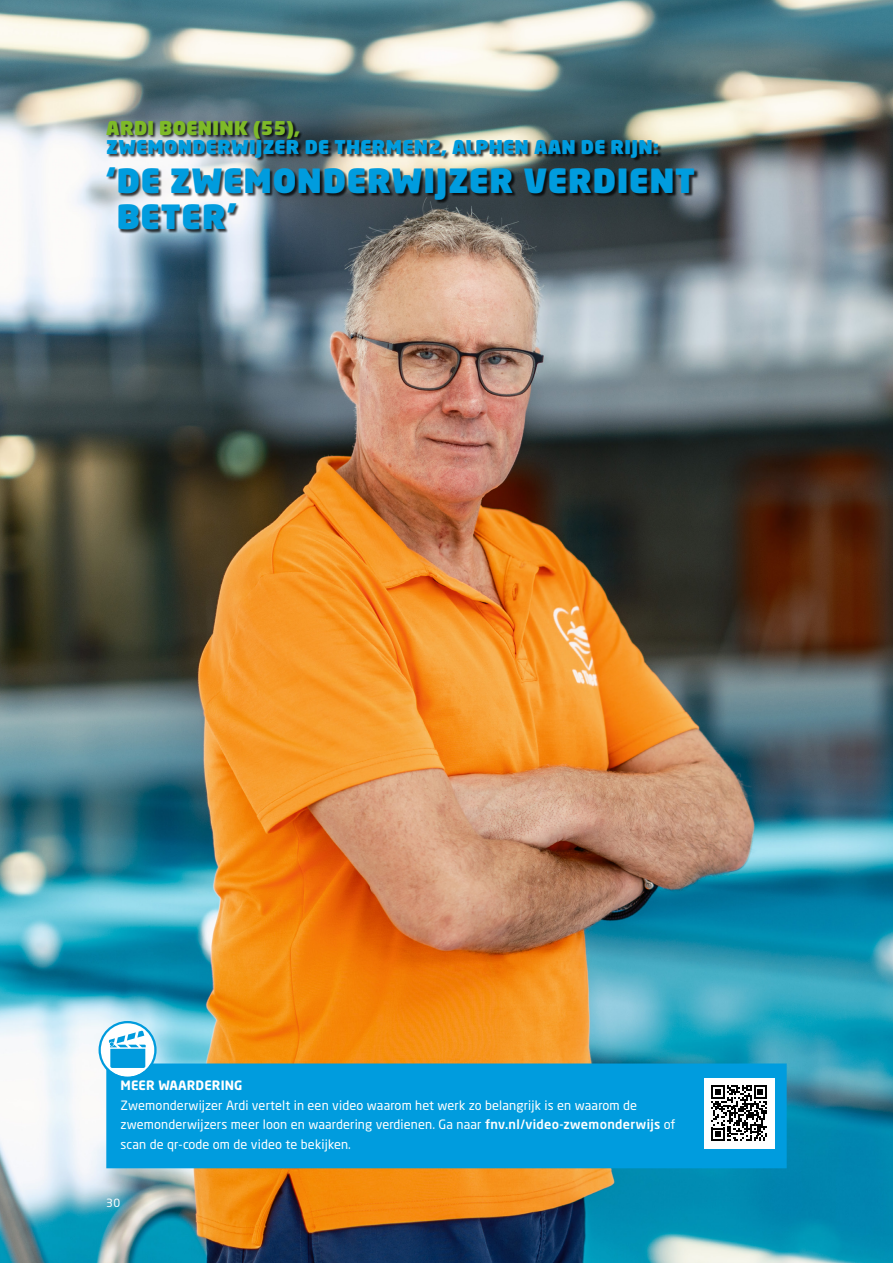
<style>
.page{position:relative;width:893px;height:1263px;background:#fff}
.page>*{position:absolute;margin:0;border:0;box-sizing:border-box;transform-origin:0 0}
.t1{font:900 33px/36px "Neo Sans Pro";letter-spacing:.02em;color:#009cde}
.t2{font:900 18.75px "Neo Sans Pro";letter-spacing:.015em;color:#009cde}
.t3{font:900 18.75px "Neo Sans Pro";letter-spacing:.015em;color:#7eba28}
.t4{font:12.75px/19.5px "Neo Sans Pro";letter-spacing:.01em;color:#fff}
.t5{font:700 12.75px "Neo Sans Pro";letter-spacing:.01em;color:#fff}
.t6{font:11.25px "Neo Sans Pro";color:#fff}
.s1{font-weight:500}
</style>
<div class="page">
<img style="left:0;top:0;width:893px;height:1263px">
<div style="left:107px;top:121px;width:592px;height:112px;background:#000;opacity:.75"></div>
<div style="left:107px;top:1064px;width:679px;height:103px;background:#009cde"></div>
<div style="left:106px;top:1063px;width:681px;height:105px;border:2px solid #009cde"></div>
<svg style="left:99px;top:1021px;width:58px;height:58px"></svg>
<div style="left:704px;top:1078px;width:71px;height:71px;background:#fff"></div>
<svg style="left:711px;top:1085px;width:56px;height:56px"></svg>
<h2 class="t3" style="left:106px;top:115px;width:195px">ARDI BOENINK (55),</h2>
<h2 class="t2" style="left:106px;top:135px;width:554px">ZWEMONDERWIJZER DE THERMEN2, ALPHEN AAN DE RIJN:</h2>
<h1 class="t1" style="left:117px;top:162px;width:580px;text-indent:-10px">‘DE ZWEMONDERWIJZER VERDIENT<br>BETER’</h1>
<p class="t5" style="left:121px;top:1077px;width:123px">MEER WAARDERING</p>
<p class="t4" style="left:121px;top:1095px;width:556px">Zwemonderwijzer Ardi vertelt in een video waarom het werk zo belangrijk is en waarom de zwemonderwijzers meer loon en waardering verdienen. Ga naar <span class="s1">fnv.nl/video-zwemonderwijs</span> of scan de qr-code om de video te bekijken.</p>
<p class="t6" style="left:106px;top:1196px;width:15px">30</p>
</div>
